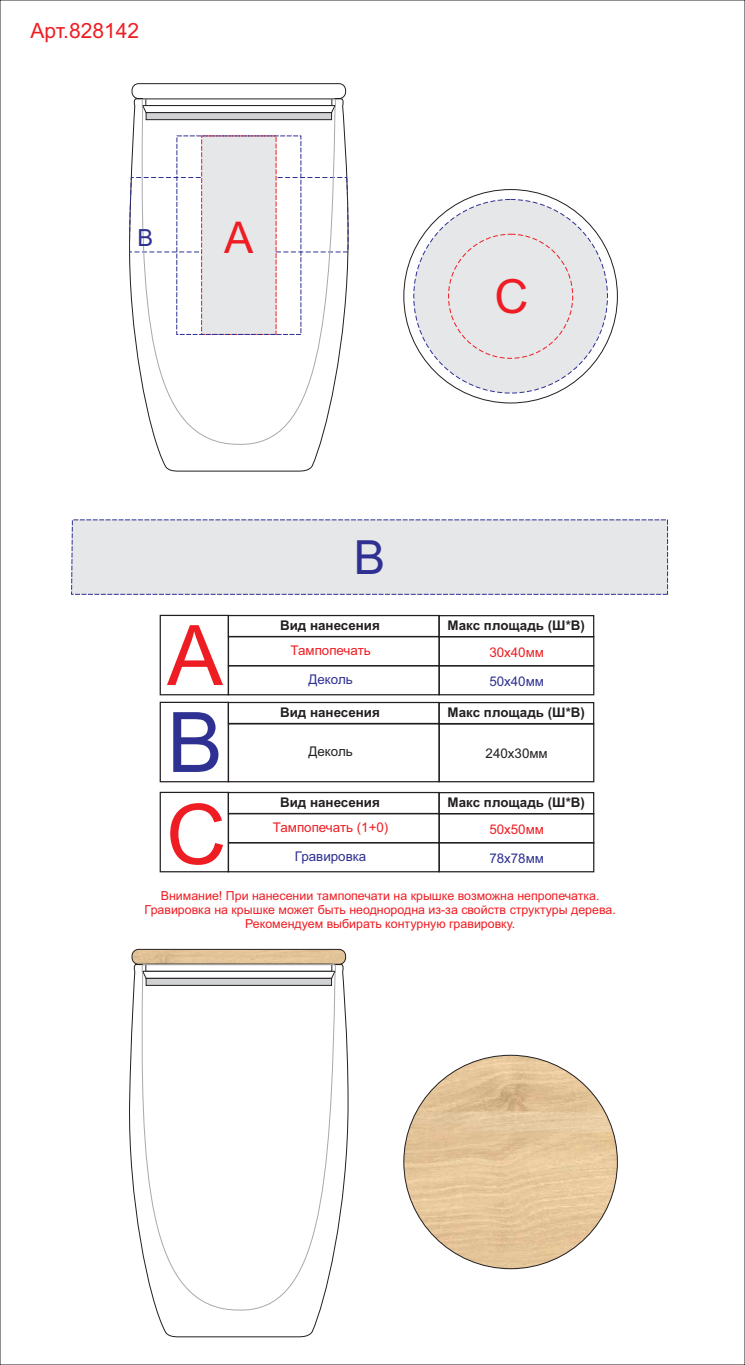
<style>
.page{position:relative;width:745px;height:1365px;background:#fff}
.page>*{position:absolute;margin:0;border:0;box-sizing:border-box;transform-origin:0 0}
.t1{font:83.48px/178.8px "Arial";color:#ee1d23}
.t2{font:83.48px "Arial";color:#2e3092}
.t3{font:47.07px "Arial";color:#2e3092}
.t4{font:47.07px "Arial";color:#ee1d23}
.t5{font:43.75px "Arial";color:#ee1d23}
.t6{font:23.54px "Arial";color:#2e3092}
.t7{font:21px "Arial";color:#ee1d23}
.t8{font:700 13.39px "Arial";color:#231f20}
.t9{font:13.39px "Arial";color:#ee1d23}
.t10{font:13.39px "Arial";color:#2e3092}
.t11{font:13.39px "Arial";color:#231f20}
.t12{font:12.34px/13.8px "Arial";color:#ee1d23;text-align:center}
</style>
<div class="page">
<div style="left:132px;top:83px;width:213px;height:16px;border:1px solid #231f20;border-radius:7px"></div>
<div style="left:132px;top:949px;width:213px;height:15px;background:#e3c498;border:1px solid #231f20;border-radius:7px"></div>
<svg style="left:132px;top:98px;width:213px;height:373px"></svg>
<svg style="left:129px;top:963px;width:219px;height:374px"></svg>
<svg style="left:139px;top:98px;width:197px;height:349px"></svg>
<svg style="left:139px;top:963px;width:197px;height:349px"></svg>
<div style="left:227px;top:615px;width:212px;height:22px;border:1px solid #231f20"></div>
<div style="left:227px;top:791px;width:212px;height:23px;border:1px solid #231f20"></div>
<div style="left:227px;top:701px;width:212px;height:23px;border:1px solid #231f20"></div>
<div style="left:228px;top:636px;width:211px;height:30px;border:1px solid #231f20"></div>
<div style="left:228px;top:813px;width:211px;height:30px;border:1px solid #231f20"></div>
<div style="left:228px;top:665px;width:211px;height:30px;border:1px solid #231f20"></div>
<div style="left:228px;top:842px;width:211px;height:30px;border:1px solid #231f20"></div>
<div style="left:228px;top:723px;width:211px;height:59px;border:1px solid #231f20"></div>
<div style="left:438px;top:615px;width:156px;height:22px;border:1px solid #231f20"></div>
<div style="left:438px;top:792px;width:156px;height:22px;border:1px solid #231f20"></div>
<div style="left:438px;top:702px;width:156px;height:22px;border:1px solid #231f20"></div>
<div style="left:438px;top:636px;width:156px;height:30px;border:1px solid #231f20"></div>
<div style="left:438px;top:813px;width:156px;height:30px;border:1px solid #231f20"></div>
<div style="left:438px;top:665px;width:156px;height:30px;border:1px solid #231f20"></div>
<div style="left:438px;top:842px;width:156px;height:30px;border:1px solid #231f20"></div>
<div style="left:438px;top:723px;width:156px;height:59px;border:1px solid #231f20"></div>
<div style="left:159px;top:614px;width:70px;height:81px;border:1px solid #231f20"></div>
<div style="left:159px;top:791px;width:70px;height:81px;border:1px solid #231f20"></div>
<div style="left:159px;top:701px;width:70px;height:81px;border:1px solid #231f20"></div>
<div style="left:71px;top:519px;width:596px;height:75px;background:#e6e7e9"></div>
<svg style="left:129px;top:135px;width:219px;height:200px"></svg>
<svg style="left:403px;top:189px;width:214px;height:214px"></svg>
<svg style="left:403px;top:1054px;width:214px;height:214px;background:#e2c499"></svg>
<div style="left:413px;top:199px;width:194px;height:194px;background:#e6e7e9;border:1px dashed #2e3092;border-radius:50%"></div>
<div style="left:448px;top:234px;width:124px;height:124px;background:#e6e7e9;border:1px dashed #ee1d23;border-radius:50%"></div>
<h3 class="t7" style="left:31px;top:22px;width:110px">Арт.828142</h3>
<h3 class="t6" style="left:137px;top:229px;width:17px">В</h3>
<h3 class="t5" style="left:224px;top:221px;width:31px">A</h3>
<h2 class="t4" style="left:494px;top:279px;width:35px">С</h2>
<h1 class="t1" style="left:166px;top:574px;width:62px">A<br>С</h1>
<h1 class="t2" style="left:167px;top:711px;width:57px">В</h1>
<h2 class="t3" style="left:353px;top:539px;width:33px">В</h2>
<p class="t8" style="left:280px;top:620px;width:101px">Вид нанесения</p>
<p class="t9" style="left:290px;top:644px;width:82px">Тампопечать</p>
<p class="t10" style="left:308px;top:674px;width:46px">Деколь</p>
<p class="t8" style="left:280px;top:707px;width:101px">Вид нанесения</p>
<p class="t11" style="left:308px;top:746px;width:46px">Деколь</p>
<p class="t8" style="left:280px;top:797px;width:101px">Вид нанесения</p>
<p class="t9" style="left:273px;top:821px;width:117px">Тампопечать (1+0)</p>
<p class="t10" style="left:295px;top:851px;width:73px">Гравировка</p>
<p class="t8" style="left:447px;top:619px;width:139px">Макс площадь (Ш*В)</p>
<p class="t9" style="left:489px;top:647px;width:56px">30х40мм</p>
<p class="t10" style="left:489px;top:676px;width:56px">50х40мм</p>
<p class="t8" style="left:447px;top:706px;width:139px">Макс площадь (Ш*В)</p>
<p class="t11" style="left:485px;top:748px;width:64px">240х30мм</p>
<p class="t8" style="left:447px;top:796px;width:139px">Макс площадь (Ш*В)</p>
<p class="t9" style="left:489px;top:824px;width:56px">50х50мм</p>
<p class="t10" style="left:489px;top:853px;width:56px">78х78мм</p>
<p class="t12" style="left:144px;top:889px;width:472px">Внимание! При нанесении тампопечати на крышке возможна непропечатка.<br>Гравировка на крышке может быть неоднородна из-за свойств структуры дерева.<br>Рекомендуем выбирать контурную гравировку.</p>
</div>
